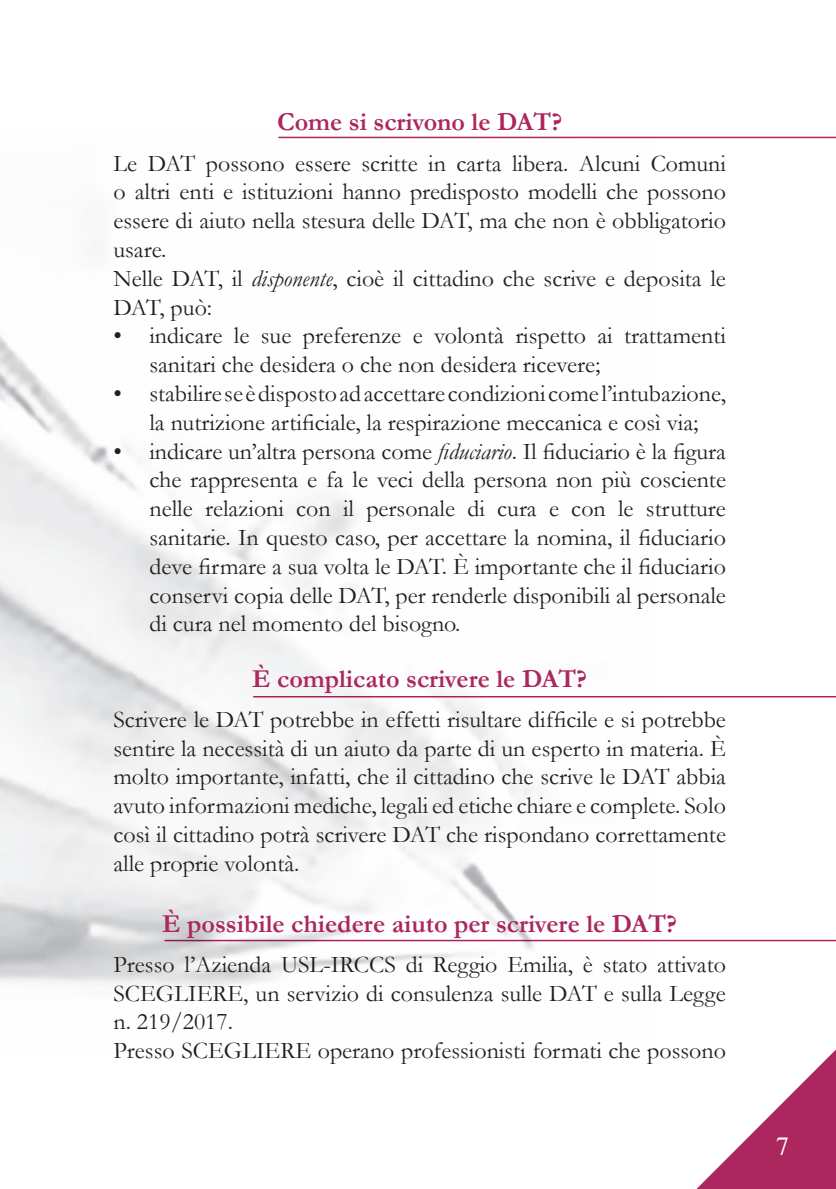
<style>
.page{position:relative;width:836px;height:1189px;background:#fff}
.page>*{position:absolute;margin:0;border:0;box-sizing:border-box;transform-origin:0 0}
.t1{font:700 26px "Garamond";color:#ab275e}
.t2{font:26px "Times";color:#fff}
.t3{font:24px/28.8px "Garamond";color:#231f20;text-align:justify}
.s1{font-style:italic}
</style>
<div class="page">
<img style="left:0;top:136px;width:657px;height:855px">
<hr style="left:278px;top:137px;width:558px;height:1px;background:#ab275e">
<hr style="left:164px;top:940px;width:672px;height:1px;background:#ab275e">
<hr style="left:253px;top:696px;width:583px;height:1px;background:#ab275e">
<svg style="left:696px;top:1049px;width:140px;height:140px"></svg>
<p class="t1" style="left:277px;top:107px;width:287px">Come si scrivono le DAT?</p>
<p class="t3" style="left:113px;top:148px;width:614px">Le DAT possono essere scritte in carta libera. Alcuni Comuni o altri enti e istituzioni hanno predisposto modelli che possono essere di aiuto nella stesura delle DAT, ma che non è obbligatorio usare.</p>
<p class="t3" style="left:113px;top:264px;width:614px">Nelle DAT, il <span class="s1">disponente</span>, cioè il cittadino che scrive e deposita le<br>DAT, può:</p>
<p class="t3" style="left:149px;top:321px;width:578px;text-indent:-36px">• indicare le sue preferenze e volontà rispetto ai trattamenti sanitari che desidera o che non desidera ricevere;</p>
<p class="t3" style="left:113px;top:379px;width:614px;text-align:center">• stabilire se è disposto ad accettare condizioni come l’intubazione, la nutrizione artificiale, la respirazione meccanica e così via;</p>
<p class="t3" style="left:149px;top:436px;width:578px;text-indent:-36px">• indicare un’altra persona come <span class="s1">fiduciario</span>. Il fiduciario è la figura che rappresenta e fa le veci della persona non più cosciente nelle relazioni con il personale di cura e con le strutture sanitarie. In questo caso, per accettare la nomina, il fiduciario deve firmare a sua volta le DAT. È importante che il fiduciario conservi copia delle DAT, per renderle disponibili al personale di cura nel momento del bisogno.</p>
<p class="t1" style="left:252px;top:663px;width:336px">È complicato scrivere le DAT?</p>
<p class="t3" style="left:113px;top:705px;width:614px">Scrivere le DAT potrebbe in effetti risultare difficile e si potrebbe sentire la necessità di un aiuto da parte di un esperto in materia. È molto importante, infatti, che il cittadino che scrive le DAT abbia avuto informazioni mediche, legali ed etiche chiare e complete. Solo così il cittadino potrà scrivere DAT che rispondano correttamente alle proprie volontà.</p>
<p class="t1" style="left:162px;top:908px;width:516px">È possibile chiedere aiuto per scrivere le DAT?</p>
<p class="t3" style="left:113px;top:950px;width:614px">Presso l’Azienda USL-IRCCS di Reggio Emilia, è stato attivato SCEGLIERE, un servizio di consulenza sulle DAT e sulla Legge n. 219/2017.</p>
<p class="t3" style="left:113px;top:1036px;width:614px">Presso SCEGLIERE operano professionisti formati che possono</p>
<p class="t2" style="left:776px;top:1122px;width:14px">7</p>
</div>
